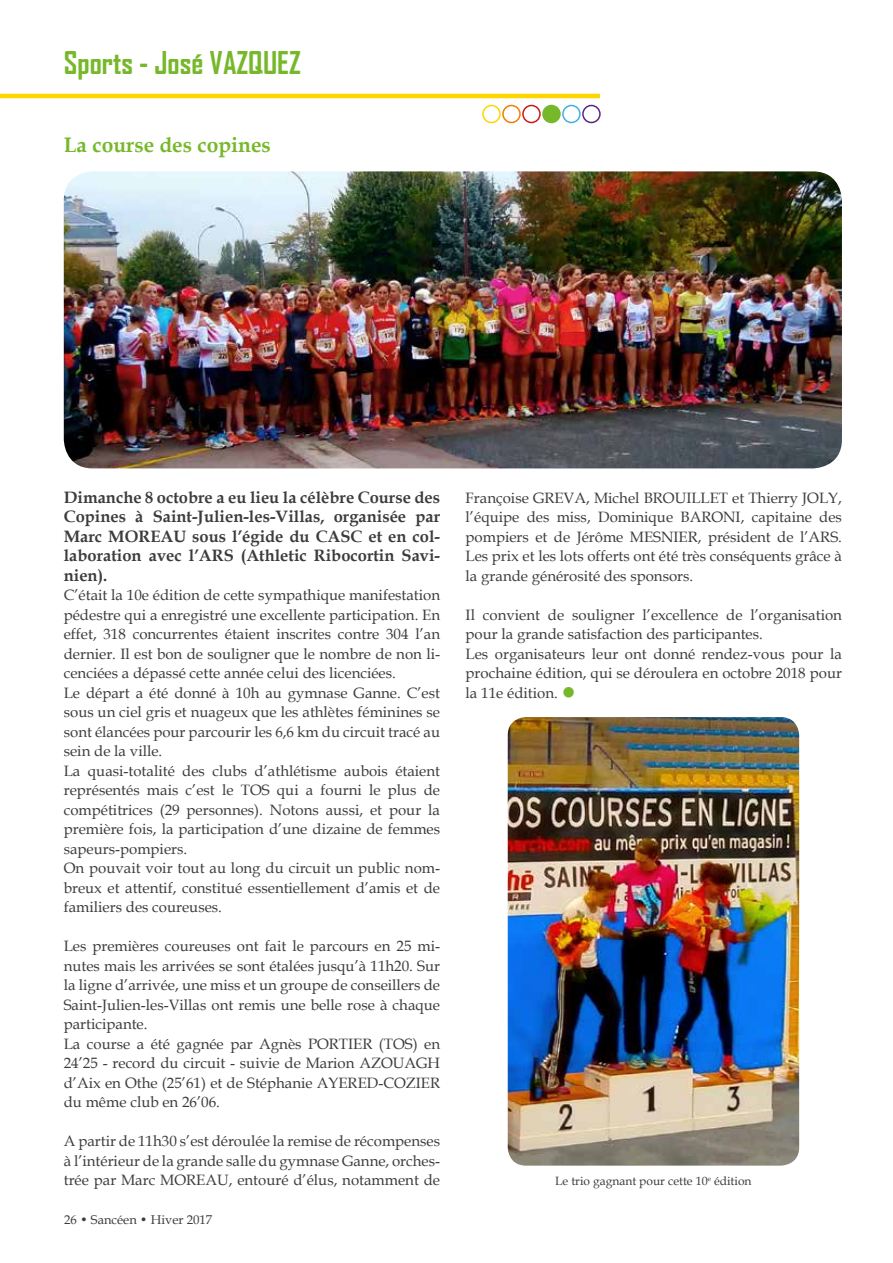
<style>
.page{position:relative;width:893px;height:1263px;background:#fff}
.page>*{position:absolute;margin:0;border:0;box-sizing:border-box;transform-origin:0 0}
.t1{font:700 30px "Agency FB";color:#76b82a}
.t2{font:700 21px "Book Antiqua";color:#76b82a}
.t3{font:700 16.5px/19.5px "Book Antiqua";color:#3c3c3b;text-align:justify}
.t4{font:15px/19.5px "Book Antiqua";color:#3c3c3b}
.t5{font:12.75px "Book Antiqua";color:#3c3c3b}
.t6{font:12px "Book Antiqua";color:#3c3c3b}
.s1{font-family:"Garamond";font-size:24px;color:#76b82a}
</style>
<div class="page">
<div style="left:582px;top:105px;width:19px;height:18px;border:2px solid #5c2483;border-radius:50%"></div>
<div style="left:562px;top:105px;width:19px;height:18px;border:2px solid #3db2de;border-radius:50%"></div>
<div style="left:543px;top:105px;width:17px;height:17px;background:#76b82a;border-radius:50%"></div>
<div style="left:542px;top:105px;width:19px;height:18px;border:2px solid #76b82a;border-radius:50%"></div>
<div style="left:522px;top:105px;width:19px;height:18px;border:2px solid #cd171a;border-radius:50%"></div>
<div style="left:502px;top:105px;width:19px;height:18px;border:2px solid #ef7d00;border-radius:50%"></div>
<div style="left:482px;top:105px;width:19px;height:18px;border:2px solid #ffd500;border-radius:50%"></div>
<hr style="left:0;top:94px;width:600px;height:4px;background:#ffd500">
<img style="left:64px;top:171px;width:778px;height:297px">
<img style="left:508px;top:717px;width:291px;height:449px">
<h1 class="t1" style="left:64px;top:44px;width:238px">Sports - José VAZQUEZ</h1>
<h2 class="t2" style="left:64px;top:130px;width:209px">La course des copines</h2>
<p class="t3" style="left:64px;top:487px;width:378px">Dimanche 8 octobre a eu lieu la célèbre Course des Copines à Saint-Julien-les-Villas, organisée par Marc MOREAU sous l’égide du CASC et en col&shy;laboration avec l’ARS (Athletic Ribocortin Savi&shy;nien).</p>
<p class="t4" style="left:64px;top:585px;width:378px">C’était la 10e édition de cette sympathique manifestation pédestre qui a enregistré une excellente participation. En effet, 318 concurrentes étaient inscrites contre 304 l’an dernier. Il est bon de souligner que le nombre de non li&shy;cenciées a dépassé cette année celui des licenciées.<br>Le départ a été donné à 10h au gymnase Ganne. C’est sous un ciel gris et nuageux que les athlètes féminines se sont élancées pour parcourir les 6,6 km du circuit tracé au sein de la ville.<br>La quasi-totalité des clubs d’athlétisme aubois étaient représentés mais c’est le TOS qui a fourni le plus de compétitrices (29 personnes). Notons aussi, et pour la première fois, la participation d’une dizaine de femmes sapeurs-pompiers.<br>On pouvait voir tout au long du circuit un public nom&shy;breux et attentif, constitué essentiellement d’amis et de familiers des coureuses.</p>
<p class="t4" style="left:64px;top:936px;width:378px">Les premières coureuses ont fait le parcours en 25 mi&shy;nutes mais les arrivées se sont étalées jusqu’à 11h20. Sur la ligne d’arrivée, une miss et un groupe de conseillers de Saint-Julien-les-Villas ont remis une belle rose à chaque participante.<br>La course a été gagnée par Agnès PORTIER (TOS) en 24’25 - record du circuit - suivie de Marion AZOUAGH d’Aix en Othe (25’61) et de Stéphanie AYERED-COZIER du même club en 26’06.</p>
<p class="t4" style="left:64px;top:1131px;width:378px;text-align:justify">A partir de 11h30 s’est déroulée la remise de récompenses à l’intérieur de la grande salle du gymnase Ganne, orches&shy;trée par Marc MOREAU, entouré d’élus, notamment de</p>
<p class="t5" style="left:64px;top:1211px;width:150px">26 • Sancéen • Hiver 2017</p>
<p class="t4" style="left:466px;top:487px;width:378px;text-align:justify">Françoise GREVA, Michel BROUILLET et Thierry JOLY, l’équipe des miss, Dominique BARONI, capitaine des pompiers et de Jérôme MESNIER, président de l’ARS.<br>Les prix et les lots offerts ont été très conséquents grâce à la grande générosité des sponsors.</p>
<p class="t4" style="left:466px;top:604px;width:378px">Il convient de souligner l’excellence de l’organisation pour la grande satisfaction des participantes.<br>Les organisateurs leur ont donné rendez-vous pour la prochaine édition, qui se déroulera en octobre 2018 pour la 11e édition. <span class="s1">●</span></p>
<p class="t6" style="left:555px;top:1173px;width:198px">Le trio gagnant pour cette 10<sup>e</sup> édition</p>
</div>
